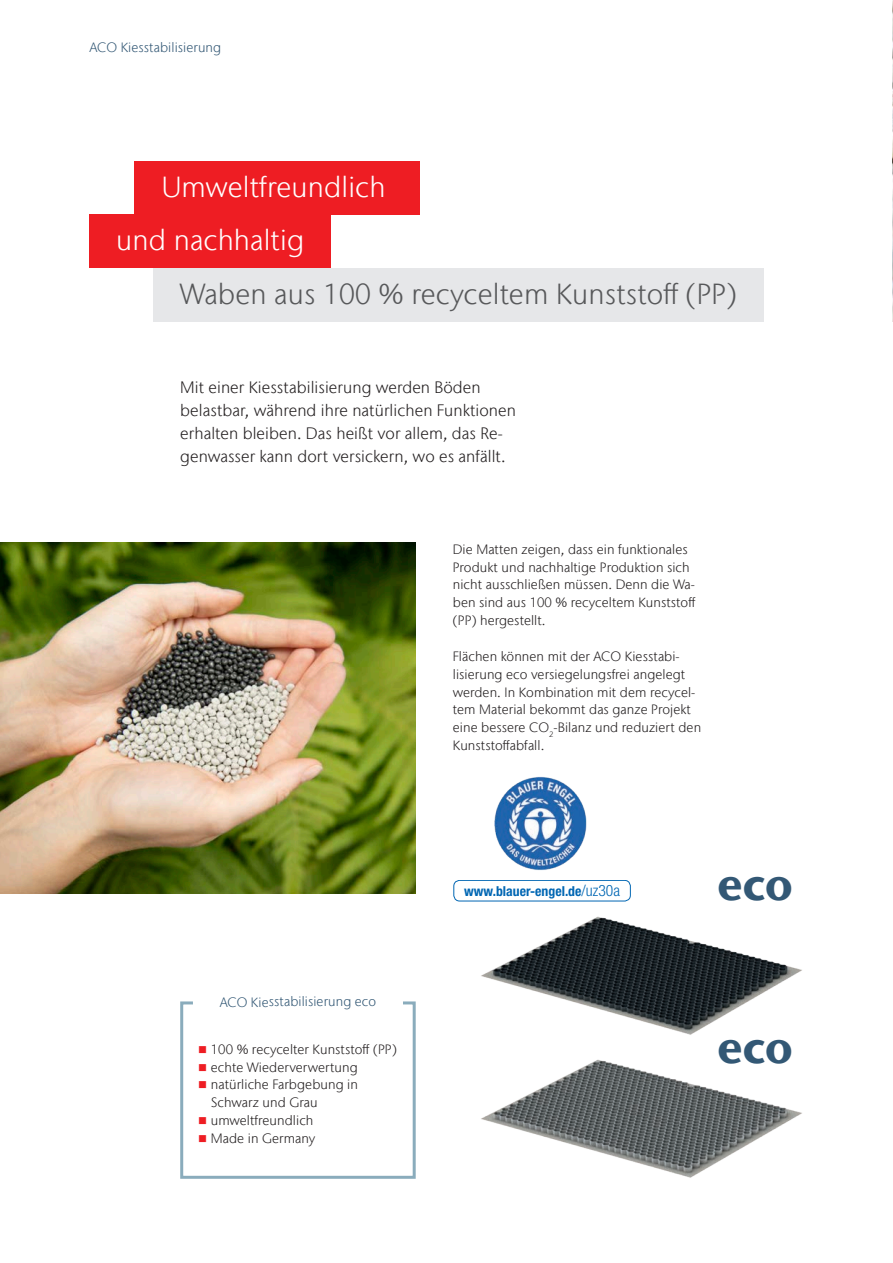
<style>
.page{position:relative;width:893px;height:1263px;background:#fff}
.page>*{position:absolute;margin:0;border:0;box-sizing:border-box;transform-origin:0 0}
.t1{font:700 45px "Stone Sans IIITC Com";color:#335875}
.Cluster_Inside_pages{font:300 28.95px "Stone Sans IIITC Com";letter-spacing:.005em;color:#57585a}
.Cluster_Inside_pages-2{font:300 28.95px "Stone Sans IIITC Com";letter-spacing:.005em;color:#fff}
.Introduction_text{font:300 16.5px/23.1px "Stone Sans IIITC Com";letter-spacing:.005em;color:#231f20}
.t2{font:700 condensed 13.8px "Helvetica Neue";color:#0166b3}
.Body_copy{font:300 13.5px/17.9px "Stone Sans IIITC Com";letter-spacing:.005em;color:#231f20}
.Info_box_title{font:300 13.5px "Stone Sans IIITC Com";letter-spacing:-.005em;color:#335875}
.Rubrication{font:300 13.5px "Stone Sans IIITC Com";letter-spacing:.005em;color:#335875}
.s1{color:#ee1d23}
.s2{font-weight:300;font-size:15.6px}
</style>
<div class="page">
<div style="left:89px;top:214px;width:242px;height:54px;background:#ee1d23"></div>
<div style="left:135px;top:161px;width:285px;height:53px;background:#ee1d23"></div>
<div style="left:153px;top:268px;width:610px;height:53px;background:#e6e7e9"></div>
<div style="left:180px;top:1001px;width:236px;height:178px;border:3px solid #8aacbc"></div>
<svg style="left:193px;top:1001px;width:210px;height:4px"></svg>
<img style="left:481px;top:916px;width:321px;height:119px">
<img style="left:481px;top:1059px;width:321px;height:119px">
<img style="left:0;top:542px;width:416px;height:351px">
<img style="left:892px;top:0;width:1px;height:321px">
<div style="left:453px;top:880px;width:178px;height:21px;border:1px solid #0166b3;border-radius:6px"></div>
<img style="left:494px;top:776px;width:93px;height:94px">
<p class="Rubrication" style="left:89px;top:38px;width:133px">ACO Kiesstabilisierung</p>
<p class="Cluster_Inside_pages-2" style="left:162px;top:169px;width:225px">Umweltfreundlich</p>
<p class="Cluster_Inside_pages-2" style="left:116px;top:222px;width:189px">und nachhaltig</p>
<p class="Cluster_Inside_pages" style="left:180px;top:276px;width:558px">Waben aus 100 % recyceltem Kunststoff (PP)</p>
<p class="Introduction_text" style="left:180px;top:375px;width:337px">Mit einer Kiesstabilisierung werden Böden belastbar, während ihre natürlichen Funktionen erhalten bleiben. Das heißt vor allem, das Re&shy;genwasser kann dort versickern, wo es anfällt.</p>
<p class="Info_box_title" style="left:220px;top:993px;width:158px">ACO Kiesstabilisierung eco</p>
<p class="Body_copy" style="left:198px;top:1040px;width:200px"><span class="s1">■</span> 100 % recycelter Kunststoff (PP)</p>
<p class="Body_copy" style="left:198px;top:1058px;width:161px"><span class="s1">■</span> echte Wiederverwertung</p>
<p class="Body_copy" style="left:211px;top:1076px;width:149px;text-indent:-13px"><span class="s1">■</span> natürliche Farbgebung in<br>Schwarz und Grau</p>
<p class="Body_copy" style="left:198px;top:1111px;width:117px"><span class="s1">■</span> umweltfreundlich</p>
<p class="Body_copy" style="left:198px;top:1129px;width:119px"><span class="s1">■</span> Made in Germany</p>
<p class="Body_copy" style="left:453px;top:540px;width:244px">Die Matten zeigen, dass ein funktionales Produkt und nachhaltige Produktion sich nicht ausschließen müssen. Denn die Wa&shy;ben sind aus 100 % recyceltem Kunststoff (PP) hergestellt.</p>
<p class="Body_copy" style="left:453px;top:647px;width:250px">Flächen können mit der ACO Kiesstabi&shy;lisierung eco versiegelungsfrei angelegt werden. In Kombination mit dem recycel&shy;tem Material bekommt das ganze Projekt eine bessere CO<sub>2</sub>-Bilanz und reduziert den Kunststoffabfall.</p>
<p class="t2" style="left:464px;top:883px;width:157px">www.blauer-engel.de<span class="s2">/uz30a</span></p>
<p class="t1" style="left:717px;top:855px;width:77px">eco</p>
<p class="t1" style="left:717px;top:1018px;width:77px">eco</p>
</div>
